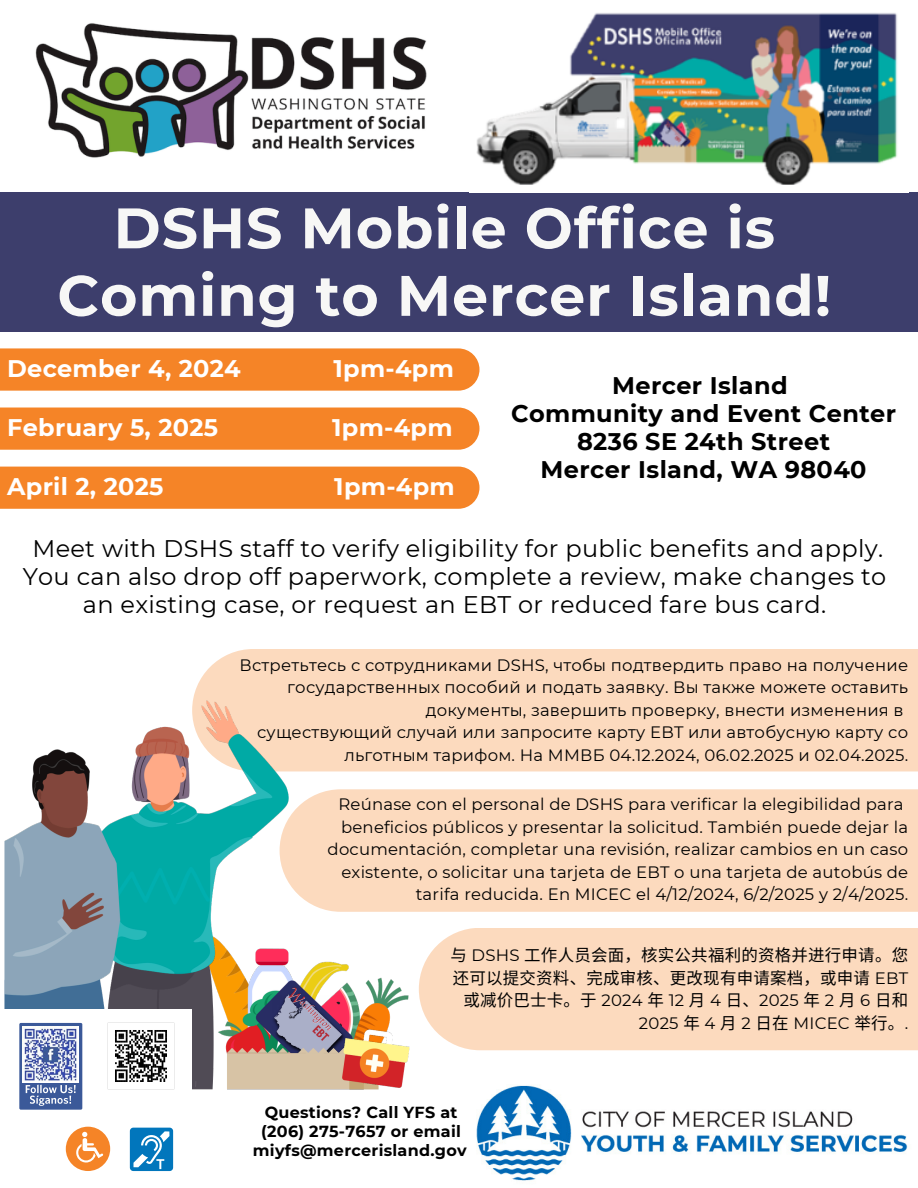
<style>
.page{position:relative;width:918px;height:1188px;background:#fff}
.page>*{position:absolute;margin:0;border:0;box-sizing:border-box;transform-origin:0 0}
.t1{font:700 57px/67.5px "Montserrat";letter-spacing:.015em;color:#f7f7f6;text-align:center}
.t2{font:24px/28.2px "Montserrat";letter-spacing:.015em;color:#000;text-align:center}
.t3{font:700 24px/28.2px "Montserrat";letter-spacing:.015em;color:#000;text-align:center}
.t4{font:700 24px "Montserrat";letter-spacing:.015em;color:#fff}
.t5{font:16.5px/22.5px "Montserrat";letter-spacing:.015em;color:#000;text-align:right}
.t6{font:16.5px/22.5px "Noto Sans CJ Ksc";letter-spacing:.015em;color:#000;text-align:right}
.t7{font:700 16.05px/19px "Montserrat";letter-spacing:.015em;color:#000;text-align:center}
.s1{font-family:"Montserrat"}
</style>
<div class="page">
<div style="left:0;top:192px;width:918px;height:140px;background:#3d3e6c"></div>
<div style="left:192px;top:649px;width:726px;height:122px;background:#fcdabe"></div>
<img style="left:4px;top:696px;width:410px;height:394px">
<div style="left:0;top:1009px;width:192px;height:179px;background:#fff"></div>
<div style="left:66px;top:1127px;width:44px;height:44px;background:#f58427;border-radius:50%"></div>
<svg style="left:76px;top:1132px;width:27px;height:31px"></svg>
<div style="left:19px;top:1023px;width:63px;height:87px;background:linear-gradient(to right,#3d5b9a,#3a5899);border-radius:2px"></div>
<img style="left:23px;top:1027px;width:55px;height:55px">
<svg style="left:26px;top:1085px;width:50px;height:21px"></svg>
<div style="left:130px;top:1128px;width:43px;height:43px;background:#0176bc;border-radius:3px"></div>
<svg style="left:133px;top:1131px;width:36px;height:38px"></svg>
<img style="left:107px;top:1022px;width:68px;height:68px">
<img style="left:476px;top:13px;width:422px;height:172px">
<div style="left:0;top:408px;width:479px;height:42px;background:#f58427"></div>
<div style="left:0;top:348px;width:479px;height:43px;background:#f58427"></div>
<div style="left:0;top:467px;width:479px;height:42px;background:#f58427"></div>
<img style="left:476px;top:1085px;width:432px;height:96px">
<div style="left:280px;top:789px;width:638px;height:123px;background:#fcdabe"></div>
<div style="left:419px;top:928px;width:499px;height:122px;background:#fcdabe"></div>
<img style="left:35px;top:23px;width:392px;height:135px">
<p class="t1" style="left:57px;top:194px;width:775px">DSHS Mobile Office is<br>Coming to Mercer Island!</p>
<p class="t4" style="left:7px;top:354px;width:235px">December 4, 2024</p>
<p class="t4" style="left:333px;top:354px;width:122px">1pm-4pm</p>
<p class="t4" style="left:7px;top:413px;width:213px">February 5, 2025</p>
<p class="t4" style="left:332px;top:413px;width:122px">1pm-4pm</p>
<p class="t4" style="left:7px;top:472px;width:158px">April 2, 2025</p>
<p class="t4" style="left:334px;top:472px;width:122px">1pm-4pm</p>
<h2 class="t3" style="left:511px;top:371px;width:387px">Mercer Island<br>Community and Event Center<br>8236 SE 24th Street<br>Mercer Island, WA 98040</h2>
<h3 class="t2" style="left:23px;top:534px;width:865px">Meet with DSHS staff to verify eligibility for public benefits and apply.<br>You can also drop off paperwork, complete a review, make changes to an existing case, or request an EBT or reduced fare bus card.</h3>
<p class="t5" style="left:240px;top:654px;width:670px">Встретьтесь с сотрудниками DSHS, чтобы подтвердить право на получение государственных пособий и подать заявку. Вы также можете оставить документы, завершить проверку, внести изменения в</p>
<p class="t5" style="left:257px;top:721px;width:653px">существующий случай или запросите карту EBT или автобусную карту со льготным тарифом. На ММВБ 04.12.2024, 06.02.2025 и 02.04.2025.</p>
<h3 class="t5" style="left:338px;top:793px;width:567px">Reúnase con el personal de DSHS para verificar la elegibilidad para</h3>
<h4 class="t5" style="left:328px;top:816px;width:582px">beneficios públicos y presentar la solicitud. También puede dejar la documentación, completar una revisión, realizar cambios en un caso existente, o solicitar una tarjeta de EBT o una tarjeta de autobús de tarifa reducida. En MICEC el 4/12/2024, 6/2/2025 y 2/4/2025.</h4>
<p class="t6" style="left:450px;top:943px;width:459px">与 <span class="s1">DSHS</span> 工作人员会面，核实公共福利的资格并进行申请。您还可以提交资料、完成审核、更改现有申请案档，或申请 <span class="s1">EBT</span>或减价巴士卡。于 <span class="s1">2024</span> 年 <span class="s1">12</span> 月 <span class="s1">4</span> 日、<span class="s1">2025</span> 年 <span class="s1">2</span> 月 <span class="s1">6</span> 日和<br><span class="s1">2025</span> 年 <span class="s1">4</span> 月 <span class="s1">2</span> 日在 <span class="s1">MICEC</span> 举行。<span class="s1">.</span></p>
<p class="t7" style="left:253px;top:1102px;width:215px">Questions? Call YFS at (206) 275-7657 or email miyfs@mercerisland.gov</p>
</div>
